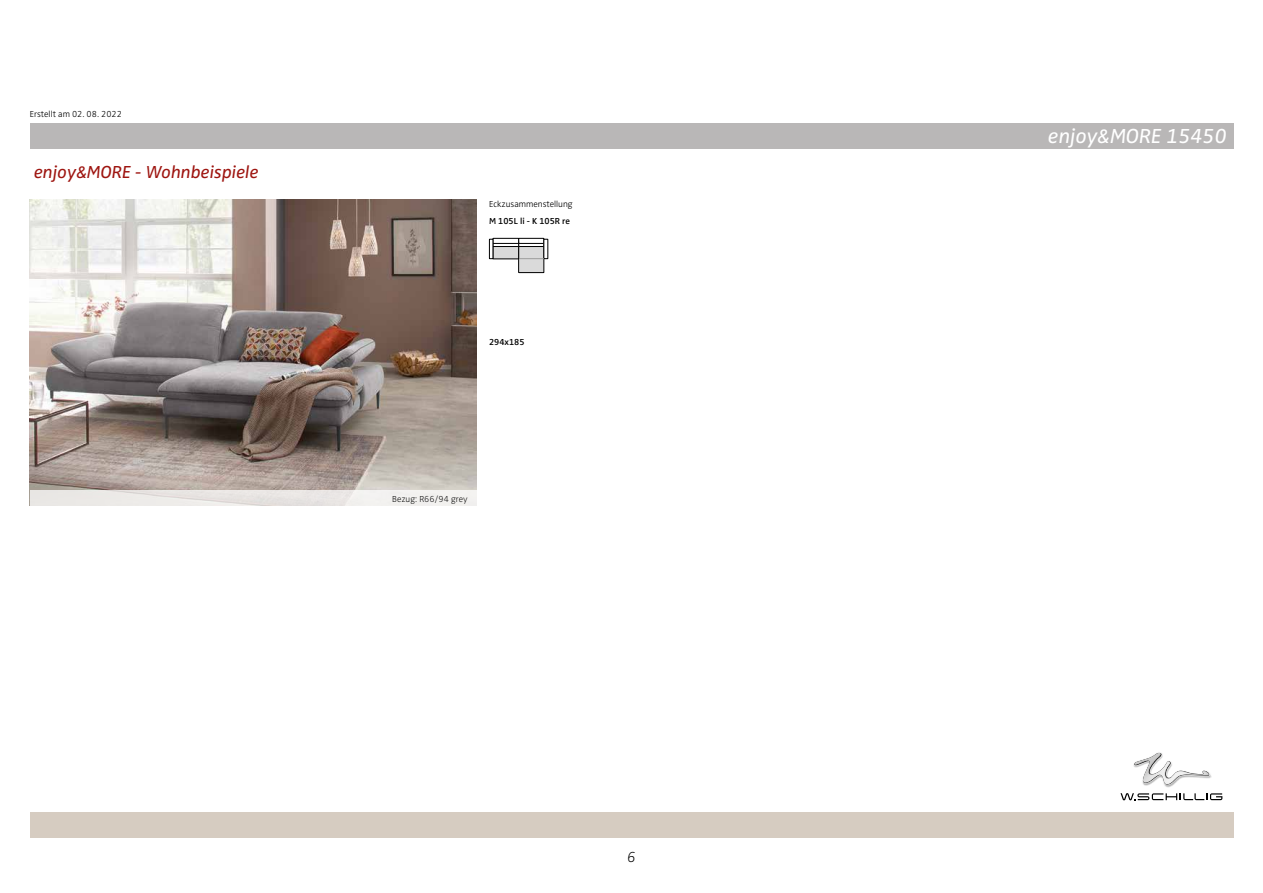
<style>
.page{position:relative;width:1263px;height:893px;background:#fff}
.page>*{position:absolute;margin:0;border:0;box-sizing:border-box;transform-origin:0 0}
.t1{font:italic 21px "Zwo Pro";color:#fff}
.t2{font:italic 18px "Zwo Pro";color:#9e1510}
.t3{font:italic 300 expanded 15px "Zwo Pro";color:#000}
.t4{font:300 9px "Zwo Pro";color:#000}
.t5{font:600 9px "Zwo Pro";color:#000}
.t6{font:300 expanded 9px "Zwo Pro";color:#000}
</style>
<div class="page">
<div style="left:30px;top:123px;width:1203px;height:26px;background:#b9b7b7"></div>
<div style="left:30px;top:812px;width:1203px;height:26px;background:#d6ccc1"></div>
<img style="left:1144px;top:776px;width:68px;height:12px">
<svg style="left:1133px;top:752px;width:78px;height:33px"></svg>
<img style="left:1134px;top:753px;width:75px;height:31px">
<svg style="left:1120px;top:793px;width:102px;height:7px"></svg>
<img style="left:30px;top:200px;width:446px;height:290px">
<div style="left:30px;top:490px;width:446px;height:16px;background:#ebe8e6"></div>
<div style="left:519px;top:245px;width:25px;height:28px;background:#dadada"></div>
<div style="left:518px;top:245px;width:26px;height:28px;border:1px solid #000"></div>
<div style="left:518px;top:241px;width:26px;height:6px;border:1px solid #000"></div>
<div style="left:519px;top:238px;width:25px;height:5px;background:#fff"></div>
<div style="left:518px;top:238px;width:26px;height:6px;border:1px solid #000"></div>
<div style="left:544px;top:239px;width:4px;height:20px;border:1px solid #000"></div>
<svg style="left:519px;top:258px;width:25px;height:1px"></svg>
<div style="left:493px;top:245px;width:26px;height:14px;background:#dadada"></div>
<div style="left:493px;top:245px;width:26px;height:14px;border:1px solid #000"></div>
<div style="left:493px;top:241px;width:26px;height:6px;border:1px solid #000"></div>
<div style="left:493px;top:238px;width:26px;height:5px;background:#fff"></div>
<div style="left:493px;top:238px;width:26px;height:6px;border:1px solid #000"></div>
<div style="left:489px;top:239px;width:4px;height:20px;border:1px solid #000"></div>
<p class="t4" style="left:30px;top:109px;width:94px">Erstellt am 02. 08. 2022</p>
<h2 class="t2" style="left:34px;top:161px;width:226px">enjoy&amp;MORE - Wohnbeispiele</h2>
<p class="t4" style="left:489px;top:199px;width:85px">Eckzusammenstellung</p>
<p class="t5" style="left:489px;top:215px;width:83px">M 105L li - K 105R re</p>
<p class="t5" style="left:489px;top:337px;width:37px">294x185</p>
<p class="t6" style="left:392px;top:493px;width:77px">Bezug: R66/94 grey</p>
<h3 class="t3" style="left:627px;top:848px;width:10px">6</h3>
<h1 class="t1" style="left:1048px;top:124px;width:180px">enjoy&amp;MORE 15450</h1>
</div>
